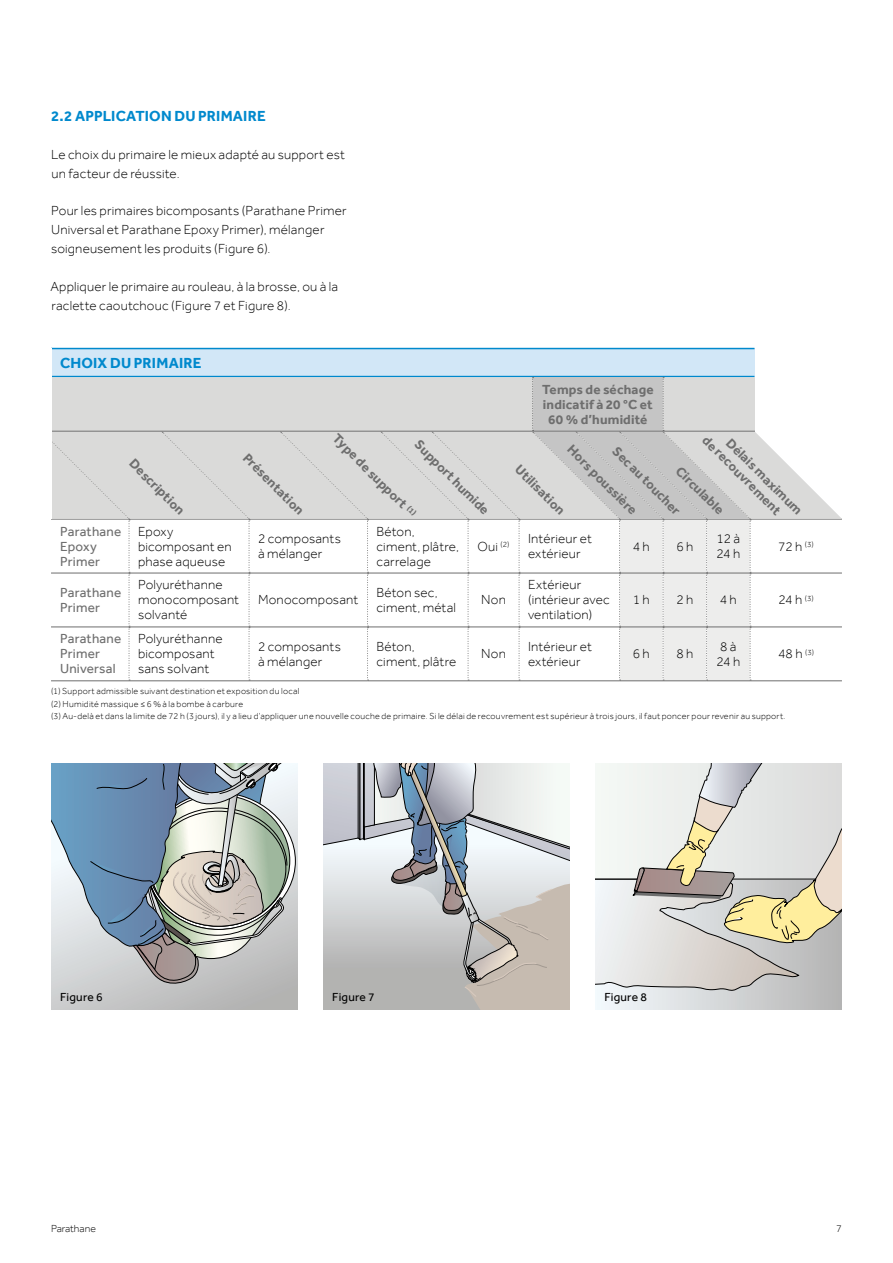
<style>
.page{position:relative;width:893px;height:1263px;background:#fff}
.page>*{position:absolute;margin:0;border:0;box-sizing:border-box;transform-origin:0 0}
._13-Titre-02{font:700 15px "Effra";letter-spacing:.015em;color:#0089cd}
._30-Tab-Têtière-01-AAG{font:700 15px "Effra";letter-spacing:.015em;color:#0089cd}
._30-Tab-Contenu-AAG{font:300 13.5px/15px "Effra";letter-spacing:.01em;color:#000}
._15-Texte-01-espace_après{font:300 13.5px/18.9px "Effra";letter-spacing:.015em;color:#000}
._30-Tab-Têtière-02-C{font:700 13.5px/15px "Effra";letter-spacing:.015em;color:#6e6e6e;text-align:center}
._30-Tab-Contenu-AAG-2{font:13.5px/15px "Effra";letter-spacing:.015em;color:#6e6e6e}
._30-Tab-Contenu-C{font:300 13.5px/15px "Effra";letter-spacing:.015em;color:#000}
.t1{font:12px "Effra";letter-spacing:.015em;color:#000}
.t2{font:300 10.5px "Effra";color:#000}
._50-Texte-Renvoi{font:300 9px "Effra";letter-spacing:.03em;color:#000}
</style>
<div class="page">
<hr style="left:750px;top:519px;width:92px;height:1px;background:#6e6e6e">
<hr style="left:750px;top:680px;width:92px;height:1px;background:#6e6e6e">
<hr style="left:750px;top:573px;width:92px;height:1px;background:#6e6e6e">
<hr style="left:750px;top:626px;width:92px;height:1px;background:#6e6e6e">
<div style="left:51px;top:348px;width:703px;height:29px;background:#d2e7f7"></div>
<hr style="left:51px;top:348px;width:703px;height:1px;background:#0089cd">
<hr style="left:51px;top:376px;width:703px;height:1px;background:#0089cd">
<svg style="left:755px;top:432px;width:87px;height:87px"></svg>
<svg style="left:51px;top:377px;width:704px;height:304px"></svg>
<hr style="left:533px;top:431px;width:130px;height:1px;background:#6e6e6e">
<hr style="left:663px;top:431px;width:92px;height:1px;background:#6e6e6e">
<svg style="left:51px;top:764px;width:247px;height:246px;background:#c3c4c4"></svg>
<svg style="left:51px;top:764px;width:239px;height:224px;background:#9eacb5"></svg>
<svg style="left:323px;top:764px;width:247px;height:246px;background:#c2c3c4"></svg>
<div style="left:595px;top:764px;width:247px;height:246px;background:linear-gradient(to right,#f4fafe,#b5b4b3)"></div>
<svg style="left:595px;top:764px;width:247px;height:226px"></svg>
<p class="_13-Titre-02" style="left:51px;top:107px;width:216px">2.2 APPLICATION DU PRIMAIRE</p>
<p class="_15-Texte-01-espace_après" style="left:51px;top:145px;width:295px">Le choix du primaire le mieux adapté au support est un facteur de réussite.</p>
<p class="_15-Texte-01-espace_après" style="left:51px;top:201px;width:297px">Pour les primaires bicomposants (Parathane Primer<br>Universal et Parathane Epoxy Primer), mélanger soigneusement les produits (Figure 6).</p>
<p class="_15-Texte-01-espace_après" style="left:50px;top:277px;width:289px">Appliquer le primaire au rouleau, à la brosse, ou à la raclette caoutchouc (Figure 7 et Figure 8).</p>
<p class="_30-Tab-Têtière-01-AAG" style="left:60px;top:354px;width:143px">CHOIX DU PRIMAIRE</p>
<p class="_30-Tab-Têtière-02-C" style="left:137px;top:456px;width:74px;rotate:45deg">Description</p>
<p class="_30-Tab-Têtière-02-C" style="left:251px;top:450px;width:82px;rotate:45deg">Présentation</p>
<p class="_30-Tab-Têtière-02-C" style="left:340px;top:430px;width:113px;rotate:45deg">Type de support <sup>(1)</sup></p>
<p class="_30-Tab-Têtière-02-C" style="left:422px;top:437px;width:101px;rotate:45deg">Support humide</p>
<p class="_30-Tab-Têtière-02-C" style="left:542px;top:382px;width:113px">Temps de séchage indicatif à 20 °C et<br>60 % d’humidité</p>
<p class="_30-Tab-Têtière-02-C" style="left:710px;top:432px;width:107px;rotate:45deg">de recouvrement</p>
<p class="_30-Tab-Têtière-02-C" style="left:734px;top:435px;width:103px;rotate:45deg">Délais maximum</p>
<p class="_30-Tab-Têtière-02-C" style="left:575px;top:442px;width:94px;rotate:45deg">Hors poussière</p>
<p class="_30-Tab-Têtière-02-C" style="left:620px;top:443px;width:92px;rotate:45deg">Sec au toucher</p>
<p class="_30-Tab-Têtière-02-C" style="left:523px;top:461px;width:66px;rotate:45deg">Utilisation</p>
<p class="_30-Tab-Têtière-02-C" style="left:683px;top:463px;width:64px;rotate:45deg">Circulable</p>
<p class="_30-Tab-Contenu-AAG-2" style="left:60px;top:523px;width:63px">Parathane<br>Epoxy<br>Primer</p>
<p class="_30-Tab-Contenu-AAG" style="left:138px;top:523px;width:95px">Epoxy bicomposant en phase aqueuse</p>
<p class="_30-Tab-Contenu-AAG" style="left:258px;top:531px;width:84px">2 composants à mélanger</p>
<p class="_30-Tab-Contenu-AAG" style="left:377px;top:523px;width:84px">Béton, ciment, plâtre, carrelage</p>
<p class="_30-Tab-Contenu-C" style="left:478px;top:538px;width:33px">Oui <sup>(2)</sup></p>
<p class="_30-Tab-Contenu-AAG" style="left:528px;top:531px;width:65px">Intérieur et extérieur</p>
<p class="_30-Tab-Contenu-C" style="left:633px;top:538px;width:18px">4h</p>
<p class="_30-Tab-Contenu-C" style="left:676px;top:538px;width:18px">6h</p>
<p class="_30-Tab-Contenu-C" style="left:716px;top:531px;width:25px">12 à<br>24h</p>
<p class="_30-Tab-Contenu-C" style="left:778px;top:538px;width:37px">72 h <sup>(3)</sup></p>
<p class="_30-Tab-Contenu-AAG-2" style="left:60px;top:585px;width:63px">Parathane<br>Primer</p>
<p class="_30-Tab-Contenu-AAG" style="left:138px;top:577px;width:103px">Polyuréthanne monocomposant solvanté</p>
<p class="_30-Tab-Contenu-AAG" style="left:258px;top:592px;width:102px">Monocomposant</p>
<p class="_30-Tab-Contenu-AAG" style="left:377px;top:585px;width:81px">Béton sec, ciment, métal</p>
<p class="_30-Tab-Contenu-C" style="left:481px;top:592px;width:26px">Non</p>
<p class="_30-Tab-Contenu-AAG" style="left:528px;top:577px;width:83px">Extérieur (intérieur avec ventilation)</p>
<p class="_30-Tab-Contenu-C" style="left:633px;top:592px;width:18px">1h</p>
<p class="_30-Tab-Contenu-C" style="left:676px;top:592px;width:18px">2h</p>
<p class="_30-Tab-Contenu-C" style="left:720px;top:592px;width:18px">4h</p>
<p class="_30-Tab-Contenu-C" style="left:778px;top:592px;width:37px">24 h <sup>(3)</sup></p>
<p class="_30-Tab-Contenu-AAG-2" style="left:60px;top:631px;width:63px">Parathane<br>Primer<br>Universal</p>
<p class="_30-Tab-Contenu-AAG" style="left:138px;top:631px;width:86px">Polyuréthanne bicomposant sans solvant</p>
<p class="_30-Tab-Contenu-AAG" style="left:258px;top:639px;width:84px">2 composants à mélanger</p>
<p class="_30-Tab-Contenu-AAG" style="left:377px;top:639px;width:81px">Béton, ciment, plâtre</p>
<p class="_30-Tab-Contenu-C" style="left:481px;top:646px;width:26px">Non</p>
<p class="_30-Tab-Contenu-AAG" style="left:528px;top:639px;width:65px">Intérieur et extérieur</p>
<p class="_30-Tab-Contenu-C" style="left:633px;top:646px;width:18px">6h</p>
<p class="_30-Tab-Contenu-C" style="left:676px;top:646px;width:18px">8h</p>
<p class="_30-Tab-Contenu-C" style="left:716px;top:639px;width:25px">8 à<br>24h</p>
<p class="_30-Tab-Contenu-C" style="left:778px;top:646px;width:37px">48 h <sup>(3)</sup></p>
<p class="_50-Texte-Renvoi" style="left:51px;top:686px;width:250px">(1) Support admissible suivant destination et exposition du local</p>
<p class="_50-Texte-Renvoi" style="left:51px;top:698px;width:194px">(2) Humidité massique ≤ 6 % à la bombe à carbure</p>
<p class="_50-Texte-Renvoi" style="left:51px;top:711px;width:736px">(3) Au-delà et dans la limite de 72 h (3 jours), il y a lieu d’appliquer une nouvelle couche de primaire. Si le délai de recouvrement est supérieur à trois jours, il faut poncer pour revenir au support.</p>
<p class="t1" style="left:60px;top:990px;width:44px">Figure 6</p>
<p class="t1" style="left:332px;top:990px;width:44px">Figure 7</p>
<p class="t1" style="left:604px;top:990px;width:44px">Figure 8</p>
<p class="t2" style="left:51px;top:1222px;width:46px">Parathane</p>
<p class="t2" style="left:836px;top:1222px;width:7px">7</p>
</div>
